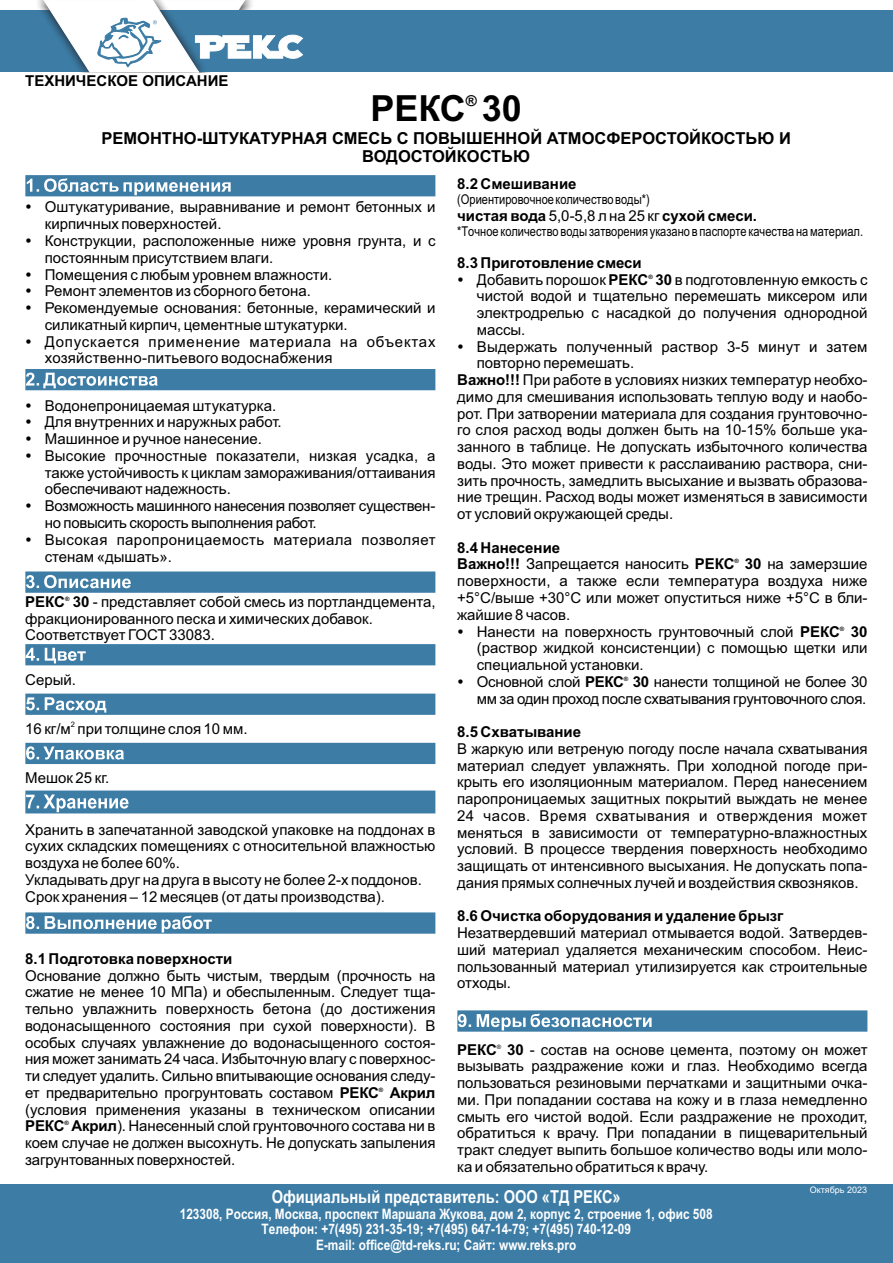
<style>
.page{position:relative;width:893px;height:1263px;background:#fff}
.page>*{position:absolute;margin:0;border:0;box-sizing:border-box;transform-origin:0 0}
.t1{font:700 36px "Arial";color:#000}
.t2{font:700 17.85px "Arial Narrow";color:#fff}
.t3{font:700 16.5px/18.5px "Arial";color:#000;text-align:center}
.t4{font:15px/16.8px "Arial";color:#000;text-align:justify}
.t5{font:700 15px "Arial";color:#000}
.t6{font:15px/16.8px "Arial";letter-spacing:-.02em;color:#000}
.t7{font:700 14.4px/15.1px "Arial Narrow";color:#fff;text-align:center}
.t8{font:13.5px "Arial Narrow";color:#000}
.t9{font:9px "Arial";color:#fff}
.t10{font:7.5px "Arial";color:#000}
.t11{font:700 6px "Arial";color:#000}
.t12{font:6px "Arial";color:#000}
.s1{font-weight:400}
.s2{font-weight:700}
</style>
<div class="page">
<svg style="left:25px;top:175px;width:410px;height:21px"></svg>
<svg style="left:25px;top:369px;width:410px;height:21px"></svg>
<svg style="left:25px;top:571px;width:410px;height:22px"></svg>
<svg style="left:25px;top:644px;width:410px;height:21px"></svg>
<svg style="left:25px;top:694px;width:410px;height:21px"></svg>
<svg style="left:25px;top:743px;width:410px;height:21px"></svg>
<svg style="left:25px;top:790px;width:410px;height:23px"></svg>
<svg style="left:25px;top:912px;width:410px;height:22px"></svg>
<svg style="left:457px;top:1010px;width:410px;height:22px"></svg>
<div style="left:0;top:1184px;width:893px;height:79px;background:#3c7ca5"></div>
<div style="left:0;top:10px;width:893px;height:62px;background:#3c7ca5"></div>
<svg style="left:42px;top:0;width:261px;height:73px"></svg>
<p class="t5" style="left:25px;top:75px;width:205px">ТЕХНИЧЕСКОЕ ОПИСАНИЕ</p>
<h1 class="t1" style="left:370px;top:95px;width:153px">РЕКС 30</h1>
<p class="t3" style="left:101px;top:130px;width:691px">РЕМОНТНО-ШТУКАТУРНАЯ СМЕСЬ С ПОВЫШЕННОЙ АТМОСФЕРОСТОЙКОСТЬЮ И<br>ВОДОСТОЙКОСТЬЮ</p>
<p class="t5" style="left:466px;top:95px;width:13px">®</p>
<p class="t5" style="left:457px;top:178px;width:121px">8.2 Смешивание</p>
<p class="t8" style="left:457px;top:194px;width:194px">(Ориентировочное количество воды*)</p>
<p class="t5" style="left:457px;top:210px;width:301px">чистая вода <span class="s1">5,0-5,8 л на 25 кг</span> сухой смеси.</p>
<p class="t8" style="left:457px;top:226px;width:407px">*Точное количество воды затворения указано в паспорте качества на материал.</p>
<p class="t4" style="left:477px;top:255px;width:392px;text-indent:-20px"><span class="s2">8.3 Приготовление смеси<br></span>Добавить порошок <span class="s2">РЕКС 30</span> в подготовленную емкость с</p>
<p class="t4" style="left:45px;top:200px;width:392px;text-align:left">Оштукатуривание, выравнивание и ремонт бетонных и кирпичных поверхностей.<br>Конструкции, расположенные ниже уровня грунта, и с постоянным присутствием влаги.<br>Помещения с любым уровнем влажности.<br>Ремонт элементов из сборного бетона.<br>Рекомендуемые основания: бетонные, керамический и силикатный кирпич, цементные штукатурки.<br>Допускается применение материала на объектах хозяйственно-питьевого водоснабжения</p>
<p class="t11" style="left:648px;top:274px;width:6px">®</p>
<p class="t4" style="left:477px;top:289px;width:392px">чистой водой и тщательно перемешать миксером или</p>
<p class="t4" style="left:477px;top:306px;width:392px">электродрелью с насадкой до получения однородной</p>
<p class="t4" style="left:477px;top:323px;width:50px">массы.</p>
<p class="t4" style="left:477px;top:339px;width:392px">Выдержать полученный раствор 3-5 минут и затем</p>
<p class="t4" style="left:477px;top:356px;width:159px">повторно перемешать.</p>
<p class="t4" style="left:457px;top:373px;width:412px"><span class="s2">Важно!!!</span> При работе в условиях низких температур необхо-</p>
<p class="t4" style="left:457px;top:390px;width:412px">димо для смешивания использовать теплую воду и наобо-</p>
<p class="t4" style="left:457px;top:406px;width:412px">рот. При затворении материала для создания грунтовочно-</p>
<p class="t4" style="left:457px;top:423px;width:412px">го слоя расход воды должен быть на 10-15% больше ука-</p>
<p class="t4" style="left:457px;top:440px;width:412px">занного в таблице. Не допускать избыточного количества</p>
<p class="t4" style="left:457px;top:457px;width:412px">воды. Это может привести к расслаиванию раствора, сни-</p>
<p class="t4" style="left:457px;top:473px;width:412px">зить прочность, замедлить высыхание и вызвать образова-</p>
<p class="t4" style="left:457px;top:490px;width:412px">ние трещин. Расход воды может изменяться в зависимости</p>
<p class="t4" style="left:457px;top:507px;width:218px">от условий окружающей среды.</p>
<p class="t5" style="left:457px;top:542px;width:105px">8.4 Нанесение</p>
<p class="t11" style="left:734px;top:559px;width:6px">®</p>
<p class="t4" style="left:45px;top:398px;width:392px;text-align:left">Водонепроницаемая штукатурка.<br>Для внутренних и наружных работ.<br>Машинное и ручное нанесение.<br>Высокие прочностные показатели, низкая усадка, а также устойчивость к циклам замораживания/оттаивания обеспечивают надежность.<br>Возможность машинного нанесения позволяет существен&shy;но повысить скорость выполнения работ.<br>Высокая паропроницаемость материала позволяет стенам «дышать».</p>
<p class="t4" style="left:457px;top:557px;width:412px"><span class="s2">Важно!!!</span> Запрещается наносить <span class="s2">РЕКС 30</span> на замерзшие поверхности, а также если температура воздуха ниже +5°С/выше +30°С или может опуститься ниже +5°С в бли&shy;жайшие 8 часов.</p>
<p class="t11" style="left:840px;top:626px;width:6px">®</p>
<p class="t4" style="left:25px;top:595px;width:412px;text-align:left"><span class="s2">РЕКС 30</span> - представляет собой смесь из портландцемента, фракционированного песка и химических добавок.<br>Соответствует ГОСТ 33083.</p>
<p class="t11" style="left:65px;top:597px;width:6px">®</p>
<p class="t4" style="left:477px;top:624px;width:392px">Нанести на поверхность грунтовочный слой <span class="s2">РЕКС 30 </span>(раствор жидкой консистенции) с помощью щетки или специальной установки.</p>
<p class="t11" style="left:624px;top:676px;width:6px">®</p>
<p class="t4" style="left:25px;top:672px;width:52px">Серый.</p>
<p class="t6" style="left:477px;top:674px;width:392px">Основной слой <span class="s2">РЕКС 30</span> нанести толщиной не более 30 мм за один проход после схватывания грунтовочного слоя.</p>
<p class="t5" style="left:457px;top:726px;width:126px">8.5 Схватывание</p>
<p class="t4" style="left:457px;top:741px;width:412px">В жаркую или ветреную погоду после начала схватывания материал следует увлажнять. При холодной погоде при&shy;крыть его изоляционным материалом. Перед нанесением паропроницаемых защитных покрытий выждать не менее 24 часов. Время схватывания и отверждения может меняться в зависимости от температурно-влажностных условий. В процессе твердения поверхность необходимо защищать от интенсивного высыхания. Не допускать попа&shy;дания прямых солнечных лучей и воздействия сквозняков.</p>
<p class="t5" style="left:457px;top:910px;width:328px">8.6 Очистка оборудования и удаление брызг</p>
<p class="t4" style="left:457px;top:926px;width:412px">Незатвердевший материал отмывается водой. Затвердев&shy;ший материал удаляется механическим способом. Неис&shy;пользованный материал утилизируется как строительные отходы.</p>
<p class="t10" style="left:71px;top:721px;width:6px">2</p>
<p class="t4" style="left:25px;top:722px;width:224px">16 кг/м при толщине слоя 10 мм.</p>
<p class="t4" style="left:25px;top:770px;width:85px">Мешок 25 кг.</p>
<p class="t4" style="left:25px;top:822px;width:412px;text-align:left">Хранить в запечатанной заводской упаковке на поддонах в сухих складских помещениях с относительной влажностью воздуха не более 60%.<br>Укладывать друг на друга в высоту не более 2-х поддонов.<br>Срок хранения – 12 месяцев (от даты производства).</p>
<p class="t5" style="left:25px;top:953px;width:209px">8.1 Подготовка поверхности</p>
<p class="t4" style="left:25px;top:968px;width:412px">Основание должно быть чистым, твердым (прочность на сжатие не менее 10 МПа) и обеспыленным. Следует тща&shy;тельно увлажнить поверхность бетона (до достижения водонасыщенного состояния при сухой поверхности). В особых случаях увлажнение до водонасыщенного состоя&shy;ния может занимать 24 часа. Избыточную влагу с поверхнос&shy;ти следует удалить. Сильно впитывающие основания следу-</p>
<p class="t11" style="left:379px;top:1087px;width:6px">®</p>
<p class="t4" style="left:457px;top:1042px;width:412px"><span class="s2">РЕКС 30</span> - состав на основе цемента, поэтому он может вызывать раздражение кожи и глаз. Необходимо всегда пользоваться резиновыми перчатками и защитными очка&shy;ми. При попадании состава на кожу и в глаза немедленно смыть его чистой водой. Если раздражение не проходит, обратиться к врачу. При попадании в пищеварительный тракт следует выпить большое количество воды или моло&shy;ка и обязательно обратиться к врачу.</p>
<p class="t2" style="left:272px;top:1190px;width:350px">Официальный представитель: ООО «ТД РЕКС»</p>
<p class="t7" style="left:180px;top:1208px;width:534px">123308, Россия, Москва, проспект Маршала Жукова, дом 2, корпус 2, строение 1, офис 508<br>Телефон: +7(495) 231-35-19; +7(495) 647-14-79; +7(495) 740-12-09<br>E-mail: office@td-reks.ru; Сайт: www.reks.pro</p>
<p class="t12" style="left:497px;top:1044px;width:6px">®</p>
<p class="t4" style="left:25px;top:1085px;width:412px">ет предварительно прогрунтовать составом <span class="s2">РЕКС Акрил </span>(условия применения указаны в техническом описании <span class="s2">РЕКС Акрил</span>) Нанесенный слой грунтовочного состава ни в</p>
<p class="t11" style="left:64px;top:1121px;width:6px">®</p>
<p class="t4" style="left:25px;top:1119px;width:412px;text-align:left;text-indent:97px">.<br>коем случае не должен высохнуть. Не допускать запыления загрунтованных поверхностей.</p>
<p class="t9" style="left:810px;top:1186px;width:59px">Октябрь 2023</p>
</div>
